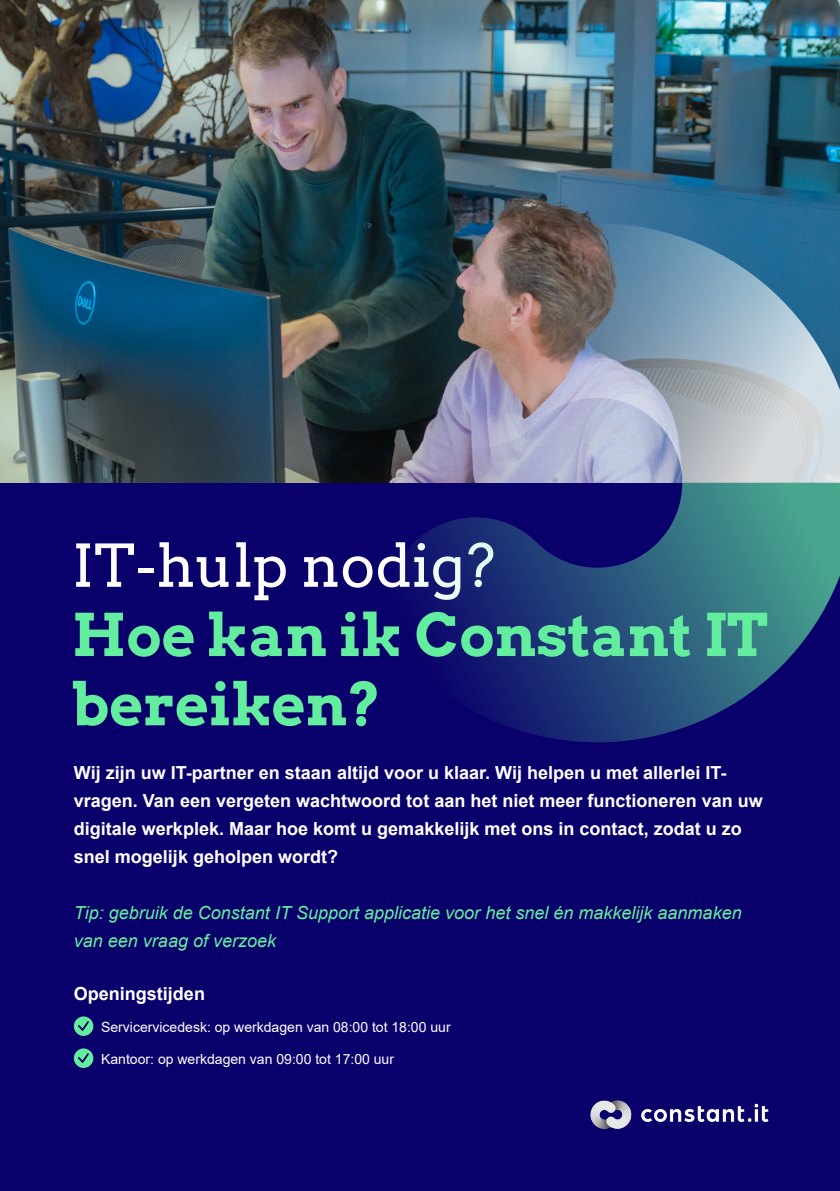
<style>
.page{position:relative;width:840px;height:1191px;background:#fff}
.page>*{position:absolute;margin:0;border:0;box-sizing:border-box;transform-origin:0 0}
.t1{font:700 58.6px "Arvo";color:#63ed9e}
.t2{font:58.6px "Arvo";color:#fff}
.t3{font:700 18px/28px "Arial";color:#fff}
.t4{font:italic 18px/28px "Arial";color:#63ed9e}
.t5{font:14px "Arial";color:#fff}
</style>
<div class="page">
<div style="left:0;top:0;width:839px;height:1191px;background:#0a006b"></div>
<img style="left:0;top:0;width:839px;height:483px">
<img style="left:590px;top:1100px;width:179px;height:29px">
<img style="left:386px;top:223px;width:453px;height:260px">
<svg style="left:400px;top:483px;width:439px;height:260px"></svg>
<div style="left:74px;top:1016px;width:19px;height:20px;background:#63ed9e;border-radius:50%"></div>
<svg style="left:78px;top:1021px;width:11px;height:10px"></svg>
<div style="left:74px;top:1048px;width:19px;height:20px;background:#63ed9e;border-radius:50%"></div>
<svg style="left:78px;top:1053px;width:11px;height:10px"></svg>
<p class="t2" style="left:72px;top:530px;width:424px">IT-hulp nodig?</p>
<p class="t1" style="left:72px;top:598px;width:697px">Hoe kan ik Constant IT</p>
<p class="t1" style="left:72px;top:667px;width:311px">bereiken?</p>
<p class="t3" style="left:74px;top:758px;width:690px">Wij zijn uw IT-partner en staan altijd voor u klaar. Wij helpen u met allerlei IT&shy;vragen. Van een vergeten wachtwoord tot aan het niet meer functioneren van uw digitale werkplek. Maar hoe komt u gemakkelijk met ons in contact, zodat u zo snel mogelijk geholpen wordt?</p>
<p class="t4" style="left:74px;top:898px;width:669px">Tip: gebruik de Constant IT Support applicatie voor het snel én makkelijk aanmaken van een vraag of verzoek</p>
<p class="t3" style="left:74px;top:979px;width:133px">Openingstijden</p>
<p class="t5" style="left:101px;top:1017px;width:351px">Servicervicedesk: op werkdagen van 08:00 tot 18:00 uur</p>
<p class="t5" style="left:101px;top:1049px;width:294px">Kantoor: op werkdagen van 09:00 tot 17:00 uur</p>
</div>
